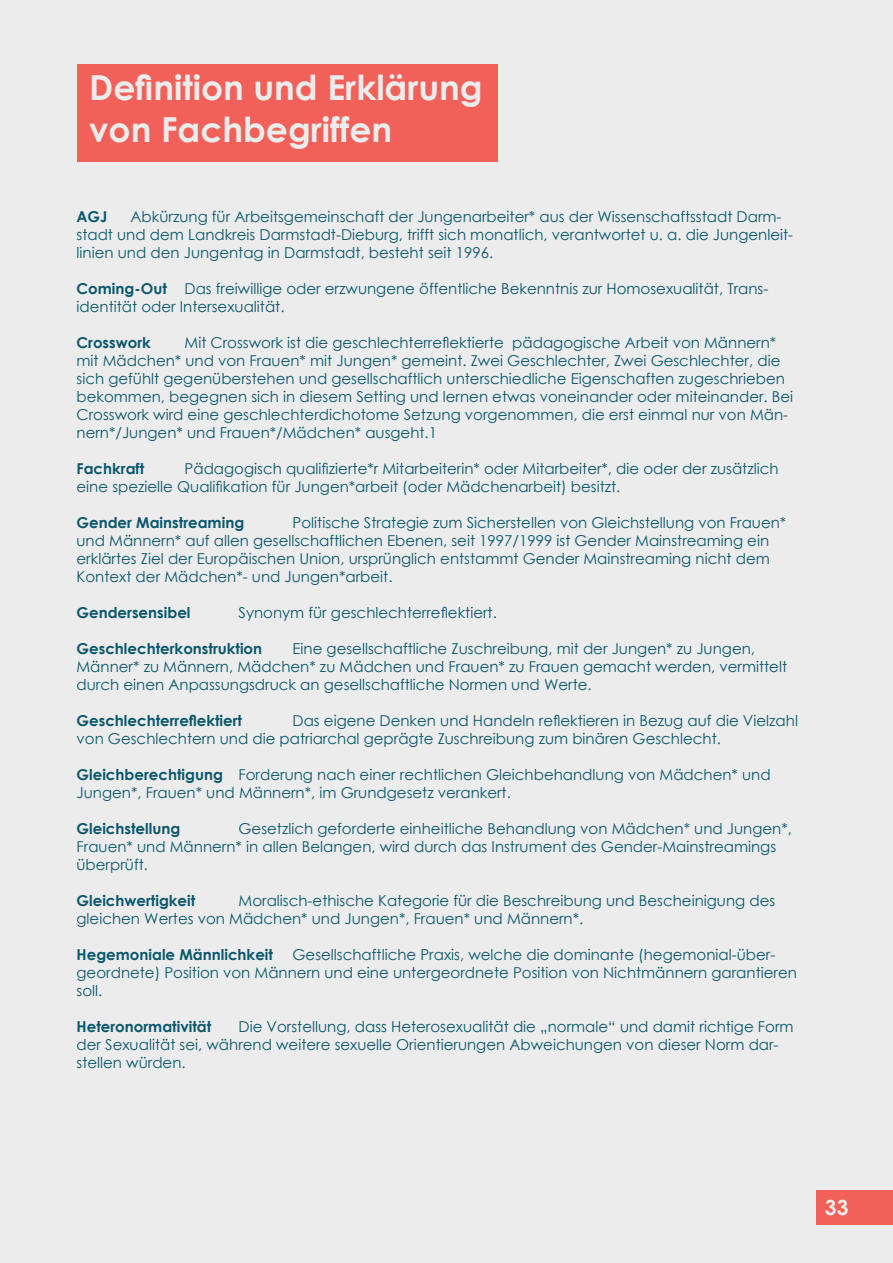
<style>
.page{position:relative;width:893px;height:1263px;background:#ebeceb}
.page>*{position:absolute;margin:0;border:0;box-sizing:border-box;transform-origin:0 0}
.t1{font:700 34.5px/41.4px "Century Gothic";color:#ebeceb}
.t2{font:700 21px "Century Gothic";color:#ebeceb}
.t3{font:15px/18px "Century Gothic";color:#0b576d}
.t4{font:700 15px "Century Gothic";color:#0b576d}
.s1{font-weight:700}
</style>
<div class="page">
<div style="left:816px;top:1191px;width:77px;height:34px;background:#f1615a"></div>
<div style="left:77px;top:64px;width:420px;height:98px;background:#f1615a"></div>
<h1 class="t1" style="left:89px;top:66px;width:395px">Definition und Erklärung von Fachbegriffen</h1>
<p class="t3" style="left:77px;top:207px;width:718px;text-indent:54px">Abkürzung für Arbeitsgemeinschaft der Jungenarbeiter* aus der Wissenschaftsstadt Darm&shy;stadt und dem Landkreis Darmstadt-Dieburg, trifft sich monatlich, verantwortet u. a. die Jungenleit&shy;linien und den Jungentag in Darmstadt, besteht seit 1996.</p>
<p class="t3" style="left:77px;top:279px;width:693px"><span class="s1">Coming-Out</span> Das freiwillige oder erzwungene öffentliche Bekenntnis zur Homosexualität, Trans&shy;identität oder Intersexualität.</p>
<p class="t4" style="left:77px;top:331px;width:76px">Crosswork</p>
<p class="t4" style="left:77px;top:205px;width:32px">AGJ</p>
<p class="t3" style="left:77px;top:333px;width:718px;text-indent:108px">Mit Crosswork ist die geschlechterreflektierte pädagogische Arbeit von Männern* mit Mädchen* und von Frauen* mit Jungen* gemeint. Zwei Geschlechter, Zwei Geschlechter, die sich gefühlt gegenüberstehen und gesellschaftlich unterschiedliche Eigenschaften zugeschrieben bekommen, begegnen sich in diesem Setting und lernen etwas voneinander oder miteinander. Bei Crosswork wird eine geschlechterdichotome Setzung vorgenommen, die erst einmal nur von Män&shy;nern*/Jungen* und Frauen*/Mädchen* ausgeht.1</p>
<p class="t4" style="left:77px;top:457px;width:69px">Fachkraft</p>
<p class="t3" style="left:77px;top:459px;width:703px;text-indent:108px">Pädagogisch qualifizierte*r Mitarbeiterin* oder Mitarbeiter*, die oder der zusätzlich eine spezielle Qualifikation für Jungen*arbeit (oder Mädchenarbeit) besitzt.</p>
<p class="t4" style="left:77px;top:511px;width:169px">Gender Mainstreaming</p>
<p class="t3" style="left:77px;top:513px;width:711px;text-indent:216px">Politische Strategie zum Sicherstellen von Gleichstellung von Frauen* und Männern* auf allen gesellschaftlichen Ebenen, seit 1997/1999 ist Gender Mainstreaming ein erklärtes Ziel der Europäischen Union, ursprünglich entstammt Gender Mainstreaming nicht dem Kontext der Mädchen*- und Jungen*arbeit.</p>
<p class="t4" style="left:77px;top:601px;width:115px">Gendersensibel</p>
<p class="t3" style="left:239px;top:603px;width:260px">Synonym für geschlechterreflektiert.</p>
<p class="t4" style="left:77px;top:637px;width:187px">Geschlechterkonstruktion</p>
<p class="t3" style="left:77px;top:639px;width:712px;text-indent:216px">Eine gesellschaftliche Zuschreibung, mit der Jungen* zu Jungen,<br>Männer* zu Männern, Mädchen* zu Mädchen und Frauen* zu Frauen gemacht werden, vermittelt durch einen Anpassungsdruck an gesellschaftliche Normen und Werte.</p>
<p class="t4" style="left:77px;top:709px;width:167px">Geschlechterreflektiert</p>
<p class="t3" style="left:77px;top:711px;width:723px;text-indent:216px">Das eigene Denken und Handeln reflektieren in Bezug auf die Vielzahl von Geschlechtern und die patriarchal geprägte Zuschreibung zum binären Geschlecht.</p>
<p class="t3" style="left:77px;top:765px;width:696px"><span class="s1">Gleichberechtigung</span> Forderung nach einer rechtlichen Gleichbehandlung von Mädchen* und<br>Jungen*, Frauen* und Männern*, im Grundgesetz verankert.</p>
<p class="t4" style="left:77px;top:817px;width:105px">Gleichstellung</p>
<p class="t3" style="left:77px;top:819px;width:717px;text-indent:162px">Gesetzlich geforderte einheitliche Behandlung von Mädchen* und Jungen*,<br>Frauen* und Männern* in allen Belangen, wird durch das Instrument des Gender-Mainstreamings überprüft.</p>
<p class="t4" style="left:77px;top:889px;width:120px">Gleichwertigkeit</p>
<p class="t3" style="left:77px;top:891px;width:700px;text-indent:162px">Moralisch-ethische Kategorie für die Beschreibung und Bescheinigung des gleichen Wertes von Mädchen* und Jungen*, Frauen* und Männern*.</p>
<p class="t4" style="left:77px;top:943px;width:198px">Hegemoniale Männlichkeit</p>
<p class="t3" style="left:77px;top:945px;width:722px;text-indent:216px">Gesellschaftliche Praxis, welche die dominante (hegemonial-über&shy;geordnete) Position von Männern und eine untergeordnete Position von Nichtmännern garantieren soll.</p>
<p class="t4" style="left:77px;top:1015px;width:136px">Heteronormativität</p>
<p class="t3" style="left:77px;top:1017px;width:719px;text-indent:162px">Die Vorstellung, dass Heterosexualität die „normale“ und damit richtige Form der Sexualität sei, während weitere sexuelle Orientierungen Abweichungen von dieser Norm dar&shy;stellen würden.</p>
<h2 class="t2" style="left:825px;top:1191px;width:25px">33</h2>
</div>
